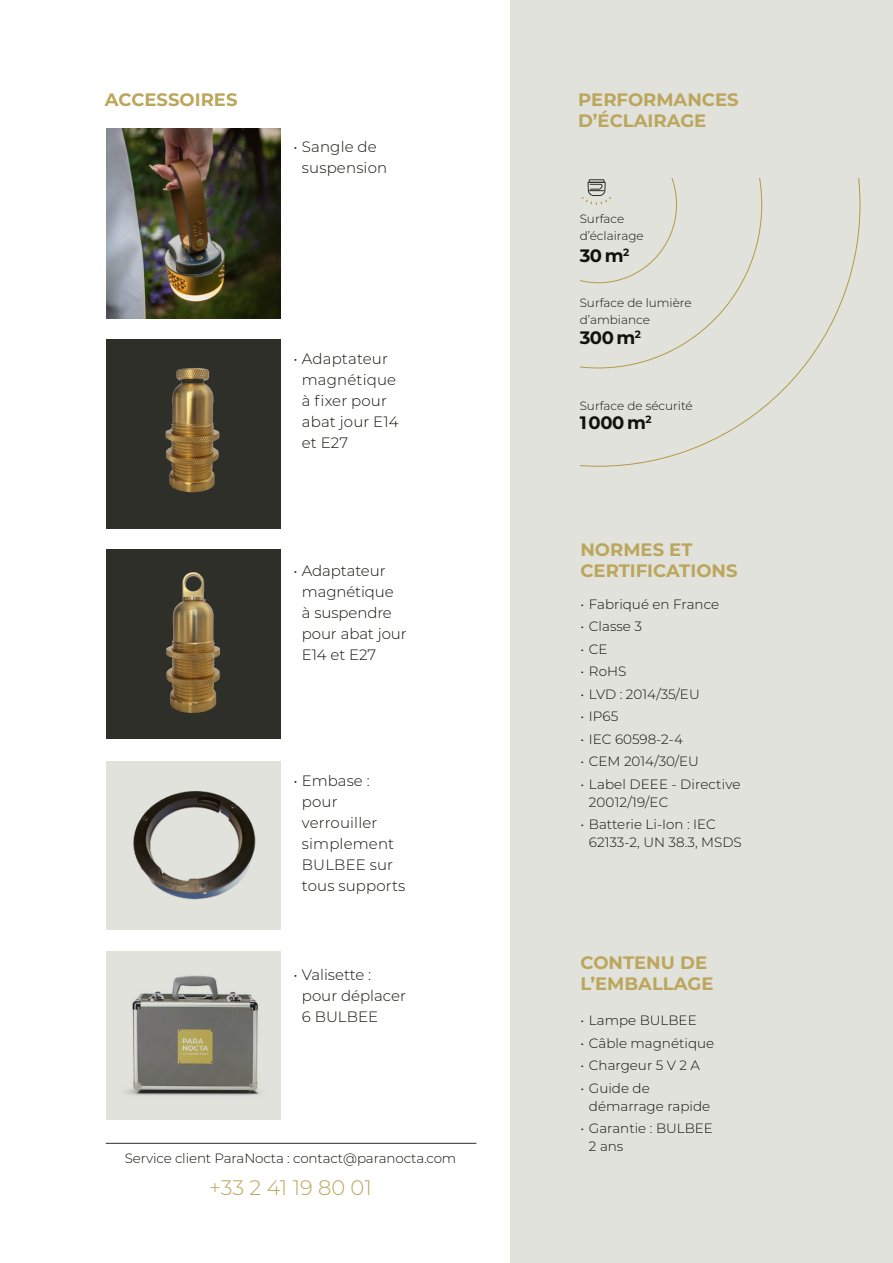
<style>
.page{position:relative;width:893px;height:1263px;background:#fff}
.page>*{position:absolute;margin:0;border:0;box-sizing:border-box;transform-origin:0 0}
.t1{font:300 21px "Montserrat";color:#bba65c}
.t2{font:700 18px/21px "Montserrat";color:#bba65c}
.t3{font:700 18px "Montserrat";letter-spacing:-.025em;color:#12120d}
.t4{font:300 15px/21px "Montserrat";letter-spacing:.01em;color:#12120d}
.t5{font:300 15px/21px "Montserrat";letter-spacing:-.01em;color:#12120d}
.t6{font:300 13.5px/18px "Montserrat";color:#12120d}
.t7{font:300 12px/16.5px "Montserrat";color:#12120d}
</style>
<div class="page">
<div style="left:510px;top:0;width:383px;height:1263px;background:#e1e2dc"></div>
<div style="left:106px;top:951px;width:175px;height:169px;background:#e1e2dc"></div>
<hr style="left:106px;top:1143px;width:370px;height:1px;background:#2f2f2a">
<img style="left:106px;top:129px;width:175px;height:189px">
<img style="left:126px;top:975px;width:134px;height:121px">
<img style="left:106px;top:761px;width:175px;height:169px">
<img style="left:106px;top:340px;width:175px;height:189px">
<img style="left:106px;top:549px;width:175px;height:187px">
<svg style="left:580px;top:179px;width:280px;height:288px"></svg>
<svg style="left:580px;top:179px;width:182px;height:189px"></svg>
<h2 class="t2" style="left:105px;top:89px;width:134px">ACCESSOIRES</h2>
<p class="t4" style="left:302px;top:137px;width:87px;text-indent:-9px">• Sangle de suspension</p>
<p class="t4" style="left:302px;top:349px;width:98px;text-indent:-9px">• Adaptateur magnétique à fixer pour abat jour E14 et E27</p>
<p class="t5" style="left:302px;top:561px;width:106px;text-indent:-9px">• Adaptateur magnétique<br>à suspendre pour abat jour<br>E14 et E27</p>
<p class="t4" style="left:302px;top:771px;width:105px;text-indent:-9px">• Embase : pour verrouiller simplement<br>BULBEE sur tous supports</p>
<p class="t4" style="left:302px;top:965px;width:106px;text-indent:-9px">• Valisette : pour déplacer<br>6 BULBEE</p>
<p class="t6" style="left:125px;top:1150px;width:333px">Service client ParaNocta : contact@paranocta.com</p>
<h1 class="t1" style="left:209px;top:1177px;width:164px">+33 2 41 19 80 01</h1>
<h2 class="t2" style="left:578px;top:89px;width:162px">PERFORMANCES<br>D’ÉCLAIRAGE</h2>
<p class="t7" style="left:580px;top:211px;width:66px">Surface d’éclairage</p>
<h2 class="t3" style="left:580px;top:245px;width:51px">30 m<sup>2</sup></h2>
<p class="t7" style="left:580px;top:295px;width:113px">Surface de lumière d’ambiance</p>
<h2 class="t3" style="left:580px;top:328px;width:63px">300 m<sup>2</sup></h2>
<p class="t7" style="left:580px;top:398px;width:115px">Surface de sécurité</p>
<h2 class="t3" style="left:580px;top:412px;width:73px">1000 m<sup>2</sup></h2>
<h2 class="t2" style="left:580px;top:539px;width:159px">NORMES ET<br>CERTIFICATIONS</h2>
<p class="t6" style="left:580px;top:595px;width:140px">• Fabriqué en France</p>
<p class="t6" style="left:580px;top:618px;width:63px">• Classe 3</p>
<p class="t6" style="left:580px;top:640px;width:29px">• CE</p>
<p class="t6" style="left:580px;top:663px;width:47px">• RoHS</p>
<p class="t6" style="left:580px;top:685px;width:121px">• LVD : 2014/35/EU</p>
<p class="t6" style="left:580px;top:708px;width:39px">• IP65</p>
<p class="t6" style="left:580px;top:730px;width:104px">• IEC 60598-2-4</p>
<p class="t6" style="left:580px;top:753px;width:120px">• CEM 2014/30/EU</p>
<p class="t6" style="left:589px;top:775px;width:153px;text-indent:-9px">• Label DEEE - Directive<br>20012/19/EC</p>
<p class="t6" style="left:589px;top:816px;width:154px;text-indent:-9px">• Batterie Li-Ion : IEC<br>62133-2, UN 38.3, MSDS</p>
<h2 class="t2" style="left:580px;top:952px;width:134px">CONTENU DE<br>L’EMBALLAGE</h2>
<p class="t6" style="left:580px;top:1012px;width:118px">• Lampe BULBEE</p>
<p class="t6" style="left:580px;top:1034px;width:135px">• Câble magnétique</p>
<p class="t6" style="left:580px;top:1057px;width:121px">• Chargeur 5 V 2 A</p>
<p class="t6" style="left:589px;top:1079px;width:123px;text-indent:-9px">• Guide de démarrage rapide</p>
<p class="t6" style="left:589px;top:1120px;width:126px;text-indent:-9px">• Garantie : BULBEE<br>2 ans</p>
</div>
